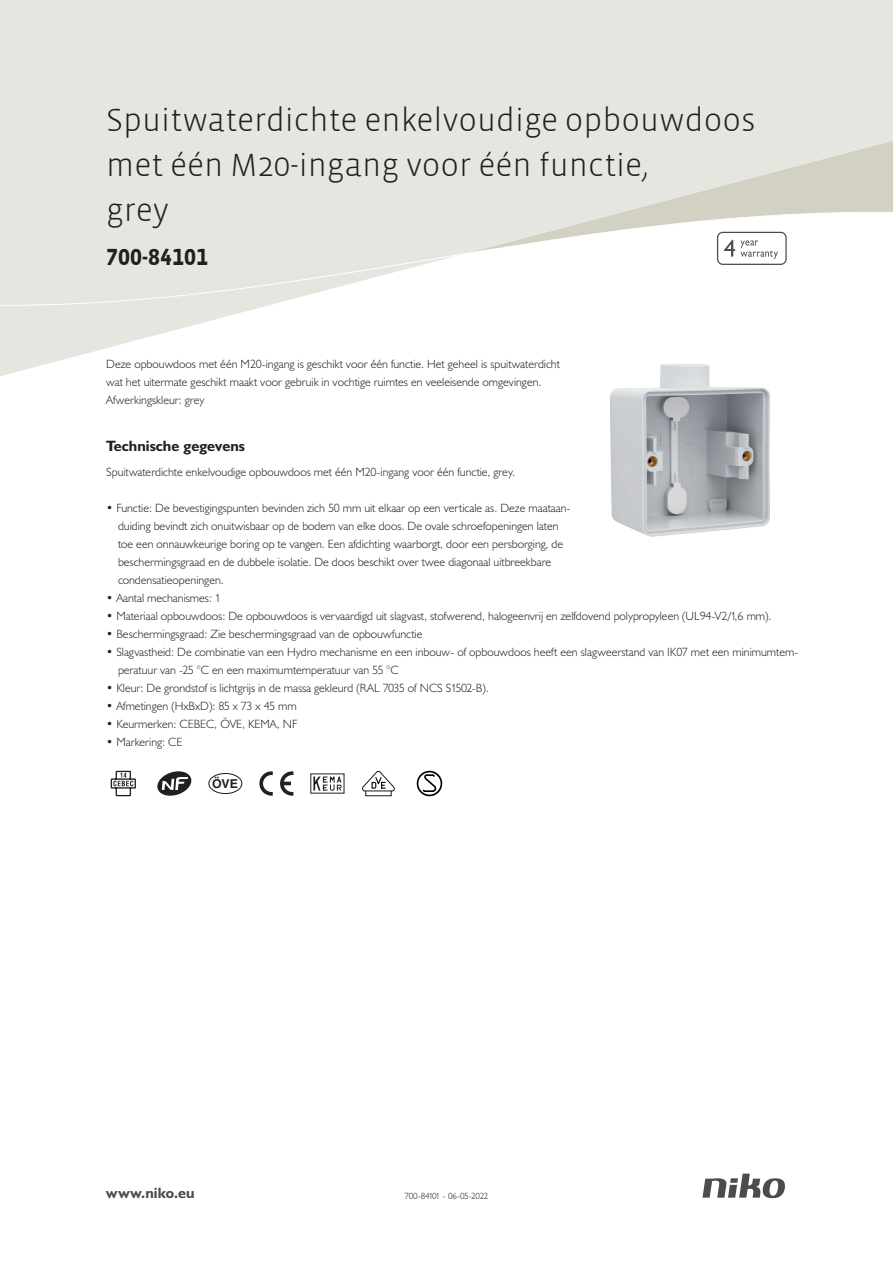
<style>
.page{position:relative;width:893px;height:1263px;background:#fff}
.page>*{position:absolute;margin:0;border:0;box-sizing:border-box;transform-origin:0 0}
.Title_datasheets{font:300 33px/45px "Vista Sans";color:#231f20}
.Article_number{font:700 24px "Vista Sans Alt";color:#231f20}
.Titles_parts{font:700 15px "Humanist 521 BT";color:#231f20}
.t1{font:700 15px "Humanist 521 BT";letter-spacing:.005em;color:#4b4c4d}
.t2{font:700 12.3px "Helvetica";color:#231f20}
.USP_Bullets{font:300 12px/18px "Humanist 521 BT";color:#231f20}
.Platte_tekst_CAB{font:300 12px/18px "Humanist 521 BT";color:#231f20}
.Revision{font:300 9px "Humanist 521 BT";letter-spacing:-.04em;color:#231f20}
</style>
<div class="page">
<svg style="left:702px;top:1173px;width:83px;height:25px"></svg>
<svg style="left:111px;top:771px;width:25px;height:25px"></svg>
<svg style="left:157px;top:771px;width:34px;height:25px"></svg>
<div style="left:208px;top:773px;width:34px;height:21px;border:1px solid #231f20;border-radius:50%"></div>
<svg style="left:280px;top:771px;width:13px;height:25px"></svg>
<svg style="left:259px;top:771px;width:14px;height:25px"></svg>
<svg style="left:313px;top:776px;width:29px;height:15px"></svg>
<svg style="left:362px;top:771px;width:33px;height:25px"></svg>
<svg style="left:417px;top:771px;width:25px;height:25px"></svg>
<svg style="left:0;top:0;width:893px;height:376px;fill:#e6e6e0"></svg>
<svg style="left:0;top:209px;width:893px;height:101px"></svg>
<svg style="left:717px;top:232px;width:70px;height:33px"></svg>
<img style="left:605px;top:358px;width:168px;height:179px">
<p class="Title_datasheets" style="left:106px;top:98px;width:651px">Spuitwaterdichte enkelvoudige opbouwdoos met één M20-ingang voor één functie,<br>grey</p>
<p class="Article_number" style="left:106px;top:242px;width:103px">700-84101</p>
<p class="Platte_tekst_CAB" style="left:106px;top:354px;width:455px">Deze opbouwdoos met één M20-ingang is geschikt voor één functie. Het geheel is spuitwaterdicht wat het uitermate geschikt maakt voor gebruik in vochtige ruimtes en veeleisende omgevingen.<br>Afwerkingskleur: grey</p>
<p class="Titles_parts" style="left:106px;top:437px;width:140px">Technische gegevens</p>
<p class="Platte_tekst_CAB" style="left:106px;top:462px;width:410px">Spuitwaterdichte enkelvoudige opbouwdoos met één M20-ingang voor één functie, grey.</p>
<p class="USP_Bullets" style="left:118px;top:498px;width:454px;text-indent:-12px">• Functie: De bevestigingspunten bevinden zich 50 mm uit elkaar op een verticale as. Deze maataan&shy;duiding bevindt zich onuitwisbaar op de bodem van elke doos. De ovale schroefopeningen laten toe een onnauwkeurige boring op te vangen. Een afdichting waarborgt, door een persborging, de beschermingsgraad en de dubbele isolatie. De doos beschikt over twee diagonaal uitbreekbare condensatieopeningen.</p>
<p class="USP_Bullets" style="left:106px;top:588px;width:116px">• Aantal mechanismes: 1</p>
<p class="USP_Bullets" style="left:106px;top:606px;width:667px">• Materiaal opbouwdoos: De opbouwdoos is vervaardigd uit slagvast, stofwerend, halogeenvrij en zelfdovend polypropyleen (UL94-V2/1,6 mm).</p>
<p class="USP_Bullets" style="left:106px;top:624px;width:318px">• Beschermingsgraad: Zie beschermingsgraad van de opbouwfunctie</p>
<p class="USP_Bullets" style="left:118px;top:642px;width:682px;text-indent:-12px">• Slagvastheid: De combinatie van een Hydro mechanisme en een inbouw- of opbouwdoos heeft een slagweerstand van IK07 met een minimumtem&shy;peratuur van -25 °C en een maximumtemperatuur van 55 °C</p>
<p class="USP_Bullets" style="left:106px;top:678px;width:384px">• Kleur: De grondstof is lichtgrijs in de massa gekleurd (RAL 7035 of NCS S1502-B).</p>
<p class="USP_Bullets" style="left:106px;top:696px;width:192px">• Afmetingen (HxBxD): 85 x 73 x 45 mm</p>
<p class="USP_Bullets" style="left:106px;top:714px;width:193px">• Keurmerken: CEBEC, ÖVE, KEMA, NF</p>
<p class="USP_Bullets" style="left:106px;top:732px;width:78px">• Markering: CE</p>
<p class="t2" style="left:212px;top:777px;width:28px">ÖVE</p>
<p class="t1" style="left:106px;top:1184px;width:90px">www.niko.eu</p>
<p class="Revision" style="left:405px;top:1190px;width:85px">700-84101 - 06-05-2022</p>
</div>
